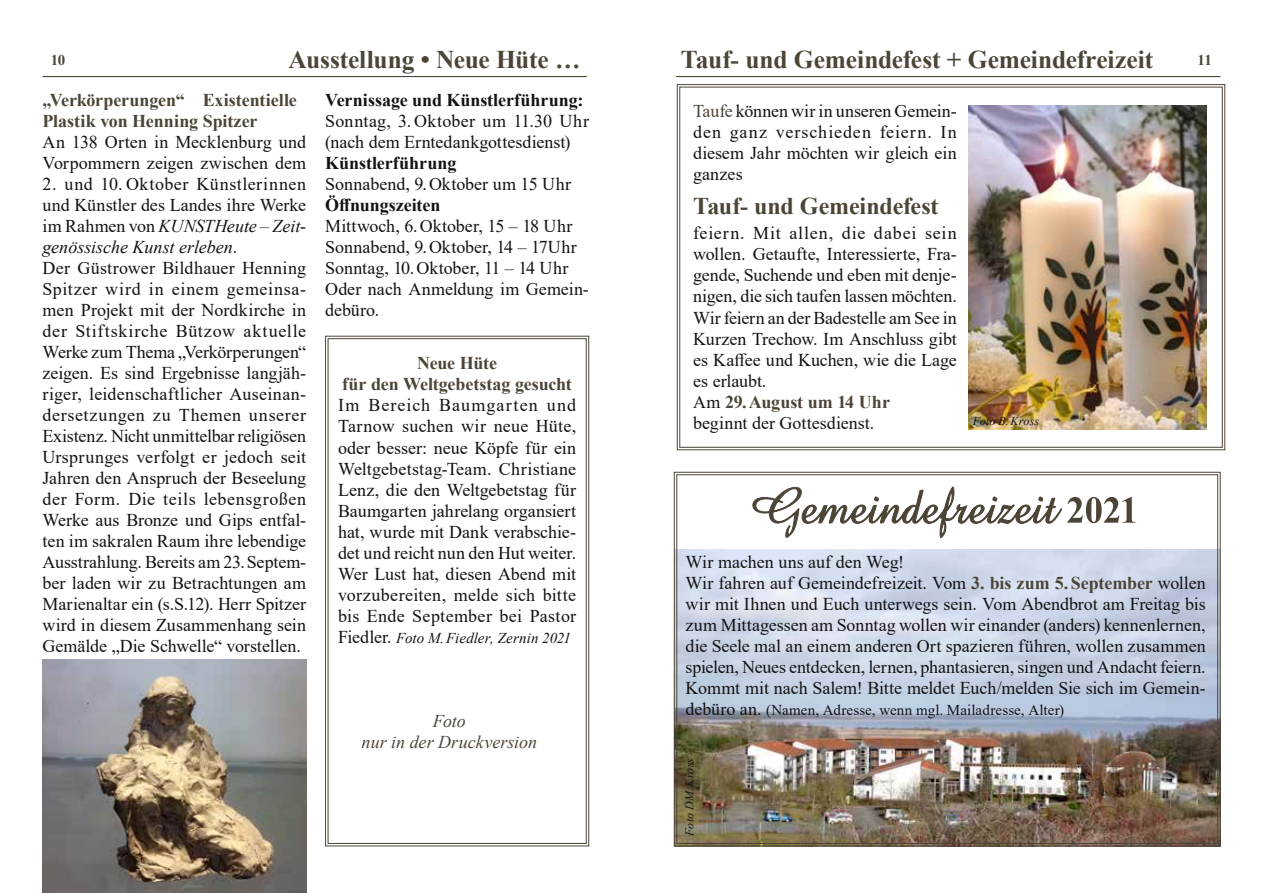
<style>
.page{position:relative;width:1263px;height:893px;background:#fff}
.page>*{position:absolute;margin:0;border:0;box-sizing:border-box;transform-origin:0 0}
.t1{font:700 25.5px "Times New Roman";letter-spacing:-.005em;color:#4c4436}
.t2{font:700 24px "Times New Roman";letter-spacing:-.01em;color:#4c4436}
.t3{font:18px/21px "Times New Roman";letter-spacing:.005em;color:#141314}
.t4{font:700 18px/21px "Times New Roman";letter-spacing:-.005em;color:#4c4436}
.t5{font:700 18px "Times New Roman";color:#141314}
.t6{font:italic 18px/21.6px "Times New Roman";color:#4c4436;text-align:center}
.t7{font:15px "Times New Roman";letter-spacing:.01em;color:#141314}
.t8{font:italic 15px "Times New Roman";color:#141314}
.t9{font:700 15px "Times New Roman";color:#4c4436}
.t10{font:italic 12px "Times New Roman";letter-spacing:.01em;color:#141314}
.s1{color:#4c4436}
.s2{font-weight:700;color:#4c4436}
.s3{font-style:italic}
.s4{font-style:normal;font-size:18px}
.s5{font-size:18px}
</style>
<div class="page">
<hr style="left:43px;top:76px;width:544px;height:1px;background:#4c4436">
<hr style="left:676px;top:76px;width:544px;height:1px;background:#4c4436">
<img style="left:43px;top:659px;width:263px;height:234px">
<img style="left:674px;top:472px;width:547px;height:374px">
<svg style="left:752px;top:487px;width:383px;height:51px"></svg>
<img style="left:677px;top:84px;width:548px;height:366px">
<svg style="left:325px;top:336px;width:264px;height:510px"></svg>
<div style="left:328px;top:338px;width:258px;height:506px;border:1px solid #4c4436"></div>
<h1 class="t1" style="left:681px;top:41px;width:474px">Tauf- und Gemeindefest + Gemeindefreizeit</h1>
<p class="t3" style="left:693px;top:100px;width:265px;text-align:justify"><span class="s1">Taufe</span> können wir in unseren Gemein&shy;den ganz verschieden feiern. In diesem Jahr möchten wir gleich ein ganzes</p>
<h2 class="t2" style="left:693px;top:189px;width:247px">Tauf- und Gemeindefest</h2>
<p class="t3" style="left:693px;top:222px;width:265px">feiern. Mit allen, die dabei sein wollen. Getaufte, Interessierte, Fra&shy;gende, Suchende und eben mit denje&shy;nigen, die sich taufen lassen möchten.<br>Wir feiern an der Badestelle am See in<br>Kurzen Trechow. Im Anschluss gibt es Kaffee und Kuchen, wie die Lage es erlaubt.<br>Am <span class="s2">29.August um 14 Uhr<br></span>beginnt der Gottesdienst.</p>
<h1 class="t1" style="left:288px;top:41px;width:294px">Ausstellung • Neue Hüte …</h1>
<p class="t9" style="left:51px;top:49px;width:16px">10</p>
<p class="t9" style="left:1197px;top:49px;width:16px">11</p>
<p class="t4" style="left:43px;top:88px;width:256px">„Verkörperungen“ Existentielle<br>Plastik von Henning Spitzer</p>
<p class="t3" style="left:43px;top:130px;width:265px">An 138 Orten in Mecklenburg und<br>Vorpommern zeigen zwischen dem</p>
<p class="t3" style="left:43px;top:172px;width:265px">2. und 10. Oktober Künstlerinnen und Künstler des Landes ihre Werke im Rahmen von <span class="s3">KUNSTHeute – Zeit&shy;genössische Kunst erleben</span>.<br>Der Güstrower Bildhauer Henning Spitzer wird in einem gemeinsa&shy;men Projekt mit der Nordkirche in der Stiftskirche Bützow aktuelle Werke zum Thema „Verkörperungen“ zeigen. Es sind Ergebnisse langjäh&shy;riger, leidenschaftlicher Auseinan&shy;dersetzungen zu Themen unserer Existenz. Nicht unmittelbar religiösen Ursprunges verfolgt er jedoch seit Jahren den Anspruch der Beseelung der Form. Die teils lebensgroßen Werke aus Bronze und Gips entfal&shy;ten im sakralen Raum ihre lebendige Ausstrahlung. Bereits am 23.Septem&shy;ber laden wir zu Betrachtungen am Marienaltar ein (s.S.12). Herr Spitzer wird in diesem Zusammenhang sein Gemälde „Die Schwelle“ vorstellen.</p>
<p class="t5" style="left:325px;top:87px;width:260px">Vernissage und Künstlerführung:</p>
<p class="t3" style="left:325px;top:110px;width:265px">Sonntag, 3. Oktober um 11.30 Uhr (nach dem Erntedankgottesdienst)</p>
<p class="t5" style="left:325px;top:150px;width:133px">Künstlerführung</p>
<p class="t3" style="left:325px;top:173px;width:247px">Sonnabend, 9.Oktober um 15 Uhr</p>
<p class="t5" style="left:325px;top:192px;width:117px">Öffnungszeiten</p>
<p class="t3" style="left:325px;top:215px;width:265px">Mittwoch, 6.Oktober, 15 – 18 Uhr<br>Sonnabend, 9.Oktober, 14 – 17Uhr<br>Sonntag, 10.Oktober, 11 – 14 Uhr<br>Oder nach Anmeldung im Gemein&shy;debüro.</p>
<p class="t4" style="left:342px;top:352px;width:231px;text-align:center">Neue Hüte<br>für den Weltgebetstag gesucht</p>
<p class="t3" style="left:338px;top:394px;width:240px;text-align:justify">Im Bereich Baumgarten und Tarnow suchen wir neue Hüte, oder besser: neue Köpfe für ein Weltgebetstag-Team. Christiane Lenz, die den Weltgebetstag für Baumgarten jahrelang organsiert hat, wurde mit Dank verabschie&shy;det und reicht nun den Hut weiter.<br>Wer Lust hat, diesen Abend mit vorzubereiten, melde sich bitte bis Ende September bei Pastor</p>
<p class="t8" style="left:338px;top:627px;width:234px"><span class="s4">Fiedler.</span> Foto M.Fiedler, Zernin 2021</p>
<p class="t10" style="left:973px;top:413px;width:68px">Foto B.Kross</p>
<p class="t3" style="left:685px;top:550px;width:522px">Wir machen uns auf den Weg!<br>Wir fahren auf Gemeindefreizeit. Vom <span class="s2">3. bis zum 5.September</span> wollen wir mit Ihnen und Euch unterwegs sein. Vom Abendbrot am Freitag bis zum Mittagessen am Sonntag wollen wir einander (anders) kennenlernen, die Seele mal an einem anderen Ort spazieren führen, wollen zusammen spielen, Neues entdecken, lernen, phantasieren, singen und Andacht feiern.<br>Kommt mit nach Salem! Bitte meldet Euch/melden Sie sich im Gemein-</p>
<p class="t7" style="left:685px;top:699px;width:380px"><span class="s5">debüro an.</span> (Namen, Adresse, wenn mgl. Mailadresse, Alter)</p>
<p class="t6" style="left:362px;top:709px;width:177px">Foto<br>nur in der Druckversion</p>
<p class="t10" style="left:681px;top:836px;width:79px;rotate:-90deg">Foto DM.Kross</p>
</div>
